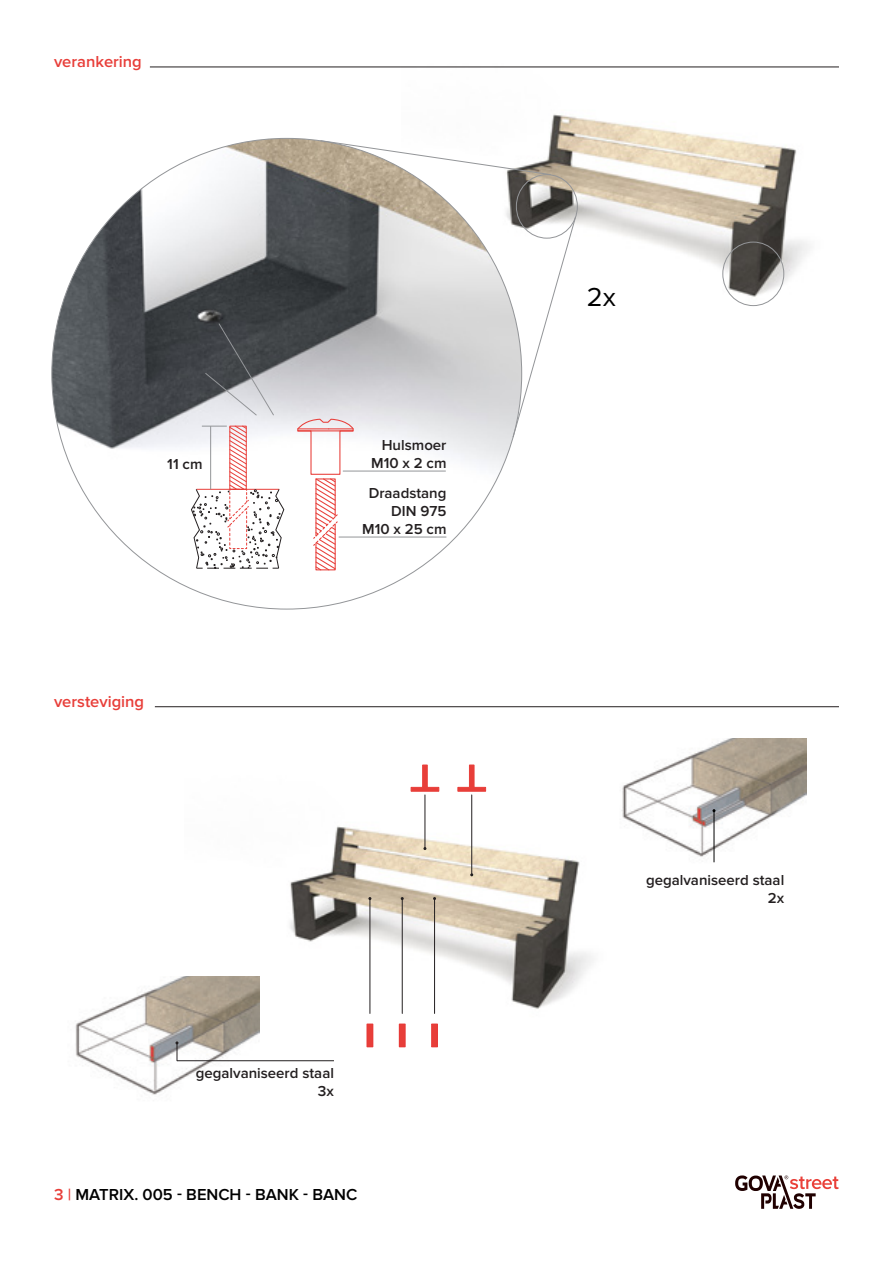
<style>
.page{position:relative;width:893px;height:1263px;background:#fff}
.page>*{position:absolute;margin:0;border:0;box-sizing:border-box;transform-origin:0 0}
.t1{font:27px "Proxima Nova";color:#000}
.t2{font:600 16.5px "Proxima Nova";color:#000}
.t3{font:600 16.5px "Proxima Nova";color:#e83e39}
.t4{font:600 15px "Proxima Nova";color:#231f20}
.s1{color:#e83e39}
</style>
<div class="page">
<svg style="left:735px;top:1175px;width:104px;height:34px"></svg>
<img style="left:401px;top:66px;width:438px;height:241px">
<img style="left:259px;top:787px;width:334px;height:275px">
<img style="left:52px;top:138px;width:470px;height:367px">
<img style="left:75px;top:976px;width:184px;height:119px">
<img style="left:622px;top:738px;width:184px;height:125px">
<hr style="left:425px;top:795px;width:1px;height:53px;background:#231f20">
<hr style="left:471px;top:795px;width:1px;height:80px;background:#231f20">
<svg style="left:410px;top:764px;width:29px;height:28px"></svg>
<svg style="left:457px;top:764px;width:29px;height:28px"></svg>
<svg style="left:297px;top:419px;width:57px;height:151px"></svg>
<svg style="left:191px;top:425px;width:93px;height:144px"></svg>
<svg style="left:205px;top:323px;width:69px;height:93px;background:#76797d"></svg>
<svg style="left:320px;top:140px;width:231px;height:35px"></svg>
<svg style="left:512px;top:216px;width:64px;height:222px"></svg>
<div style="left:516px;top:174px;width:62px;height:64px;border:1px solid #939598;border-radius:50%"></div>
<div style="left:722px;top:242px;width:62px;height:64px;border:1px solid #939598;border-radius:50%"></div>
<hr style="left:343px;top:471px;width:102px;height:1px;background:#939598">
<hr style="left:339px;top:537px;width:107px;height:1px;background:#939598">
<div style="left:367px;top:1024px;width:6px;height:23px;background:#e83e39"></div>
<hr style="left:370px;top:898px;width:1px;height:115px;background:#231f20">
<div style="left:399px;top:1024px;width:6px;height:23px;background:#e83e39"></div>
<hr style="left:402px;top:898px;width:1px;height:115px;background:#231f20">
<div style="left:432px;top:1024px;width:5px;height:23px;background:#e83e39"></div>
<div style="left:432px;top:1024px;width:6px;height:23px;border:1px solid #e73a38"></div>
<hr style="left:434px;top:898px;width:1px;height:115px;background:#231f20">
<hr style="left:177px;top:1060px;width:157px;height:1px;background:#231f20">
<svg style="left:175px;top:1041px;width:3px;height:20px"></svg>
<hr style="left:714px;top:811px;width:1px;height:51px;background:#000">
<hr style="left:150px;top:67px;width:689px;height:1px;background:#231f20">
<hr style="left:155px;top:706px;width:684px;height:1px;background:#231f20">
<p class="t3" style="left:54px;top:52px;width:89px">verankering</p>
<p class="t4" style="left:167px;top:455px;width:37px">11 cm</p>
<p class="t3" style="left:54px;top:692px;width:92px">versteviging</p>
<p class="t4" style="left:382px;top:436px;width:66px">Hulsmoer</p>
<p class="t4" style="left:371px;top:454px;width:77px">M10 x 2 cm</p>
<p class="t4" style="left:369px;top:485px;width:79px">Draadstang</p>
<p class="t4" style="left:391px;top:503px;width:57px">DIN 975</p>
<p class="t4" style="left:362px;top:521px;width:86px">M10 x 25 cm</p>
<p class="t4" style="left:196px;top:1064px;width:140px">gegalvaniseerd staal</p>
<p class="t4" style="left:318px;top:1082px;width:18px">3x</p>
<p class="t2" style="left:54px;top:1184px;width:305px"><span class="s1">3 |</span> MATRIX. 005 - BENCH - BANK - BANC</p>
<p class="t1" style="left:587px;top:281px;width:30px">2x</p>
<p class="t4" style="left:646px;top:871px;width:140px">gegalvaniseerd staal</p>
<p class="t4" style="left:768px;top:889px;width:18px">2x</p>
</div>
